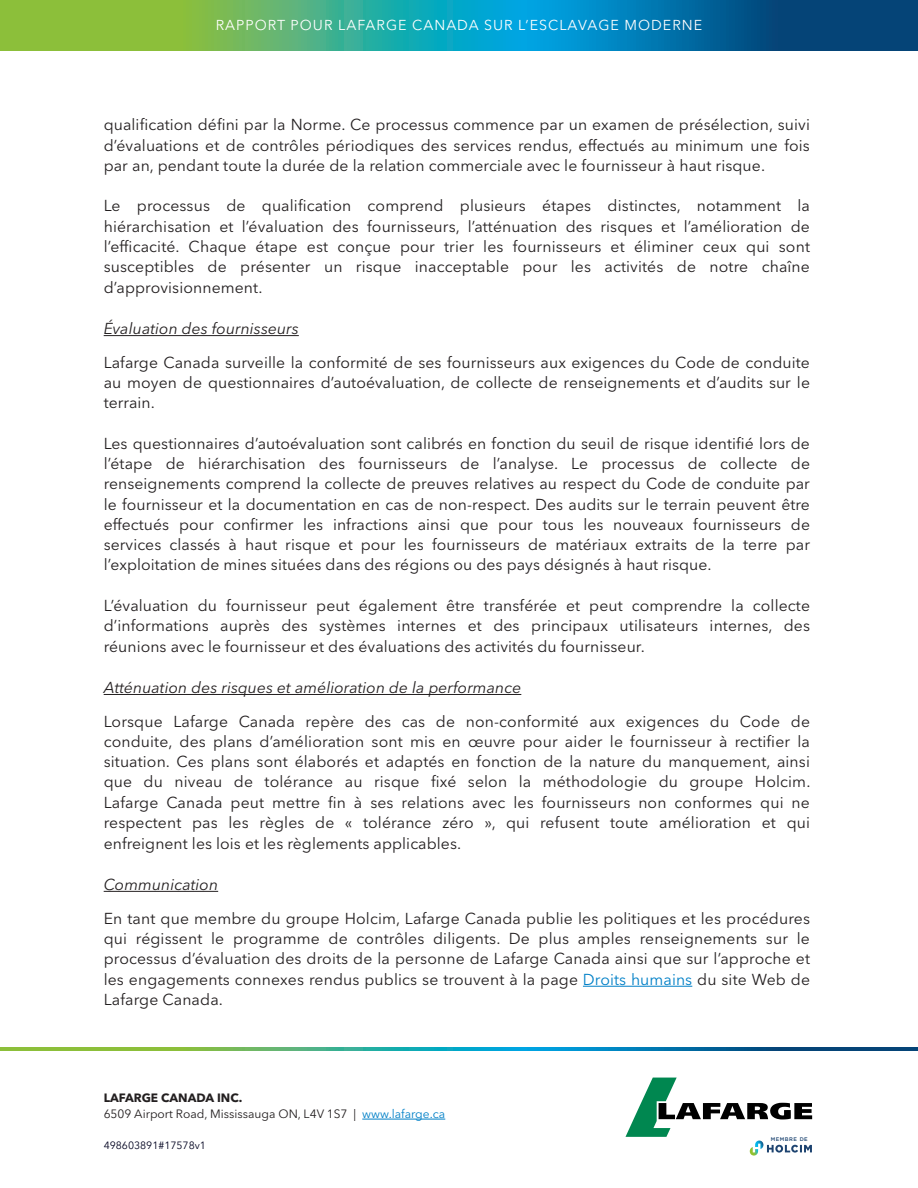
<style>
.page{position:relative;width:918px;height:1188px;background:#fff}
.page>*{position:absolute;margin:0;border:0;box-sizing:border-box;transform-origin:0 0}
.t1{font:15.75px "Avenir Lafarge";letter-spacing:.01em;color:#231f20}
.t2{font:italic 15.75px "Avenir Lafarge";letter-spacing:.005em;color:#231f20}
.t3{font:14.25px "Avenir Lafarge";letter-spacing:.07em;color:#fff}
.t4{font:12px "Avenir Lafarge";color:#231f20}
.t5{font:700 12px "Avenir Lafarge";color:#231f20}
.t6{font:10.5px "Avenir Lafarge";color:#00021f}
.t7{font:500 5.25px "Gotham Pro";letter-spacing:.1em;color:#1a426f}
.s1{color:#0080c7}
</style>
<div class="page">
<svg style="left:0;top:0;width:918px;height:51px;background:#319286"></svg>
<svg style="left:0;top:1047px;width:918px;height:3px;background:#319286"></svg>
<hr style="left:362px;top:1119px;width:83px;height:1px;background:#0080c7">
<hr style="left:104px;top:335px;width:195px;height:1px;background:#231f20">
<hr style="left:104px;top:694px;width:417px;height:1px;background:#231f20">
<hr style="left:104px;top:891px;width:114px;height:1px;background:#231f20">
<hr style="left:583px;top:986px;width:109px;height:1px;background:#0080c7">
<svg style="left:626px;top:1078px;width:186px;height:78px"></svg>
<div style="left:766px;top:1136px;width:48px;height:6px;background:#fff"></div>
<p class="t3" style="left:216px;top:14px;width:488px">RAPPORT POUR LAFARGE CANADA SUR L’ESCLAVAGE MODERNE</p>
<p class="t1" style="left:104px;top:112px;width:708px">qualification défini par la Norme. Ce processus commence par un examen de présélection, suivi</p>
<p class="t1" style="left:104px;top:133px;width:708px">d’évaluations et de contrôles périodiques des services rendus, effectués au minimum une fois</p>
<p class="t1" style="left:104px;top:153px;width:663px">par an, pendant toute la durée de la relation commerciale avec le fournisseur à haut risque.</p>
<p class="t1" style="left:104px;top:193px;width:708px">Le processus de qualification comprend plusieurs étapes distinctes, notamment la</p>
<p class="t1" style="left:104px;top:214px;width:708px">hiérarchisation et l’évaluation des fournisseurs, l’atténuation des risques et l’amélioration de</p>
<p class="t1" style="left:104px;top:234px;width:708px">l’efficacité. Chaque étape est conçue pour trier les fournisseurs et éliminer ceux qui sont</p>
<p class="t1" style="left:104px;top:254px;width:708px">susceptibles de présenter un risque inacceptable pour les activités de notre chaîne</p>
<p class="t1" style="left:104px;top:275px;width:160px">d’approvisionnement.</p>
<p class="t2" style="left:104px;top:316px;width:197px">Évaluation des fournisseurs</p>
<p class="t1" style="left:104px;top:350px;width:708px">Lafarge Canada surveille la conformité de ses fournisseurs aux exigences du Code de conduite</p>
<p class="t1" style="left:104px;top:370px;width:708px">au moyen de questionnaires d’autoévaluation, de collecte de renseignements et d’audits sur le</p>
<p class="t1" style="left:104px;top:390px;width:53px">terrain.</p>
<p class="t1" style="left:104px;top:431px;width:708px">Les questionnaires d’autoévaluation sont calibrés en fonction du seuil de risque identifié lors de</p>
<p class="t1" style="left:104px;top:451px;width:708px">l’étape de hiérarchisation des fournisseurs de l’analyse. Le processus de collecte de</p>
<p class="t1" style="left:104px;top:471px;width:708px">renseignements comprend la collecte de preuves relatives au respect du Code de conduite par</p>
<p class="t1" style="left:104px;top:491px;width:708px">le fournisseur et la documentation en cas de non-respect. Des audits sur le terrain peuvent être</p>
<p class="t1" style="left:104px;top:512px;width:708px">effectués pour confirmer les infractions ainsi que pour tous les nouveaux fournisseurs de</p>
<p class="t1" style="left:104px;top:532px;width:708px">services classés à haut risque et pour les fournisseurs de matériaux extraits de la terre par</p>
<p class="t1" style="left:104px;top:552px;width:610px">l’exploitation de mines situées dans des régions ou des pays désignés à haut risque.</p>
<p class="t1" style="left:104px;top:593px;width:708px">L’évaluation du fournisseur peut également être transférée et peut comprendre la collecte</p>
<p class="t1" style="left:104px;top:613px;width:708px">d’informations auprès des systèmes internes et des principaux utilisateurs internes, des</p>
<p class="t1" style="left:104px;top:634px;width:543px">réunions avec le fournisseur et des évaluations des activités du fournisseur.</p>
<p class="t2" style="left:104px;top:675px;width:419px">Atténuation des risques et amélioration de la performance</p>
<p class="t1" style="left:104px;top:709px;width:708px">Lorsque Lafarge Canada repère des cas de non-conformité aux exigences du Code de</p>
<p class="t1" style="left:104px;top:729px;width:708px">conduite, des plans d’amélioration sont mis en œuvre pour aider le fournisseur à rectifier la</p>
<p class="t1" style="left:104px;top:749px;width:708px">situation. Ces plans sont élaborés et adaptés en fonction de la nature du manquement, ainsi</p>
<p class="t1" style="left:104px;top:769px;width:708px">que du niveau de tolérance au risque fixé selon la méthodologie du groupe Holcim.</p>
<p class="t1" style="left:104px;top:790px;width:708px">Lafarge Canada peut mettre fin à ses relations avec les fournisseurs non conformes qui ne</p>
<p class="t1" style="left:104px;top:810px;width:708px">respectent pas les règles de « tolérance zéro », qui refusent toute amélioration et qui</p>
<p class="t1" style="left:104px;top:830px;width:359px">enfreignent les lois et les règlements applicables.</p>
<p class="t2" style="left:104px;top:872px;width:116px">Communication</p>
<p class="t1" style="left:104px;top:905px;width:708px">En tant que membre du groupe Holcim, Lafarge Canada publie les politiques et les procédures</p>
<p class="t1" style="left:104px;top:926px;width:708px">qui régissent le programme de contrôles diligents. De plus amples renseignements sur le</p>
<p class="t1" style="left:104px;top:946px;width:708px">processus d’évaluation des droits de la personne de Lafarge Canada ainsi que sur l’approche et</p>
<p class="t1" style="left:104px;top:967px;width:708px">les engagements connexes rendus publics se trouvent à la page <span class="s1">Droits humains</span> du site Web de</p>
<p class="t1" style="left:104px;top:987px;width:121px">Lafarge Canada.</p>
<p class="t5" style="left:104px;top:1088px;width:140px">LAFARGE CANADA INC.</p>
<p class="t4" style="left:104px;top:1104px;width:343px">6509 Airport Road, Mississauga ON, L4V 1S7 | <span class="s1">www.lafarge.ca</span></p>
<p class="t6" style="left:104px;top:1137px;width:104px">498603891#17578v1</p>
<p class="t7" style="left:771px;top:1136px;width:39px">MEMBRE DE</p>
</div>
